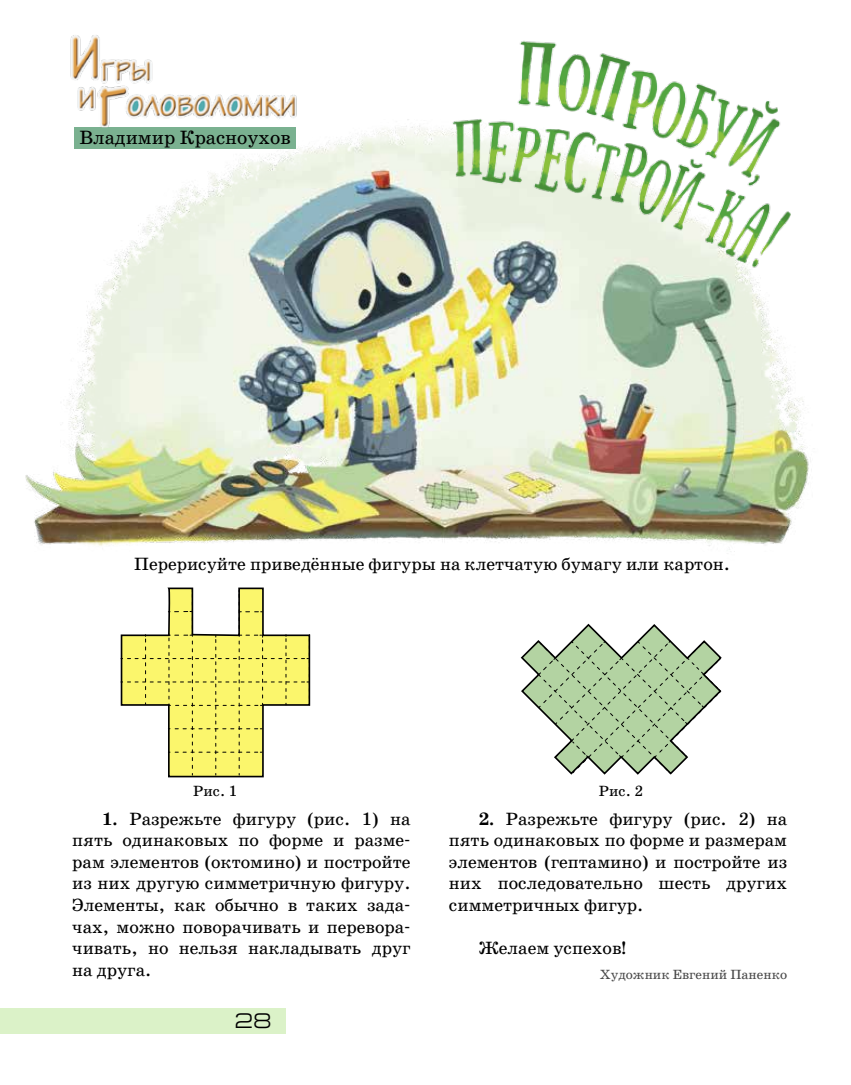
<style>
.page{position:relative;width:851px;height:1085px;background:#fff}
.page>*{position:absolute;margin:0;border:0;box-sizing:border-box;transform-origin:0 0}
.t1{font:21px "Europe Ext";color:#000}
.t2{font:19.5px "School Book C";color:#000}
.t3{font:18px/21.6px "School Book C";color:#000;text-align:justify}
.t4{font:15px "School Book C";color:#000}
.t5{font:13.5px "School Book AC";color:#484848}
.s1{font-weight:700}
</style>
<div class="page">
<img style="left:25px;top:129px;width:784px;height:423px">
<div style="left:0;top:1008px;width:285px;height:25px;background:#dbf2c8"></div>
<div style="left:74px;top:127px;width:222px;height:22px;background:#7ab190"></div>
<img style="left:70px;top:35px;width:227px;height:93px">
<svg style="left:520px;top:623px;width:202px;height:152px"></svg>
<svg style="left:120px;top:587px;width:191px;height:191px"></svg>
<img style="left:387px;top:41px;width:422px;height:248px">
<p class="t2" style="left:79px;top:127px;width:213px">Владимир Красноухов</p>
<p class="t3" style="left:134px;top:553px;width:597px">Перерисуйте приведённые фигуры на клетчатую бумагу или картон.</p>
<p class="t4" style="left:193px;top:782px;width:46px">Рис. 1</p>
<p class="t4" style="left:599px;top:782px;width:46px">Рис. 2</p>
<p class="t3" style="left:72px;top:807px;width:340px;text-indent:30px"><span class="s1">1.</span> Разрежьте фигуру (рис. 1) на пять одинаковых по форме и разме&shy;рам элементов (октомино) и постройте из них другую симметричную фигуру.<br>Элементы, как обычно в таких зада&shy;чах, можно поворачивать и перевора&shy;чивать, но нельзя накладывать друг на друга.</p>
<p class="t3" style="left:449px;top:807px;width:340px;text-indent:30px"><span class="s1">2.</span> Разрежьте фигуру (рис. 2) на пять одинаковых по форме и размерам элементов (гептамино) и постройте из них последовательно шесть других симметричных фигур.</p>
<p class="t3" style="left:478px;top:937px;width:149px">Желаем успехов!</p>
<p class="t5" style="left:599px;top:966px;width:189px">Художник Евгений Паненко</p>
<p class="t1" style="left:235px;top:1009px;width:38px">28</p>
</div>
